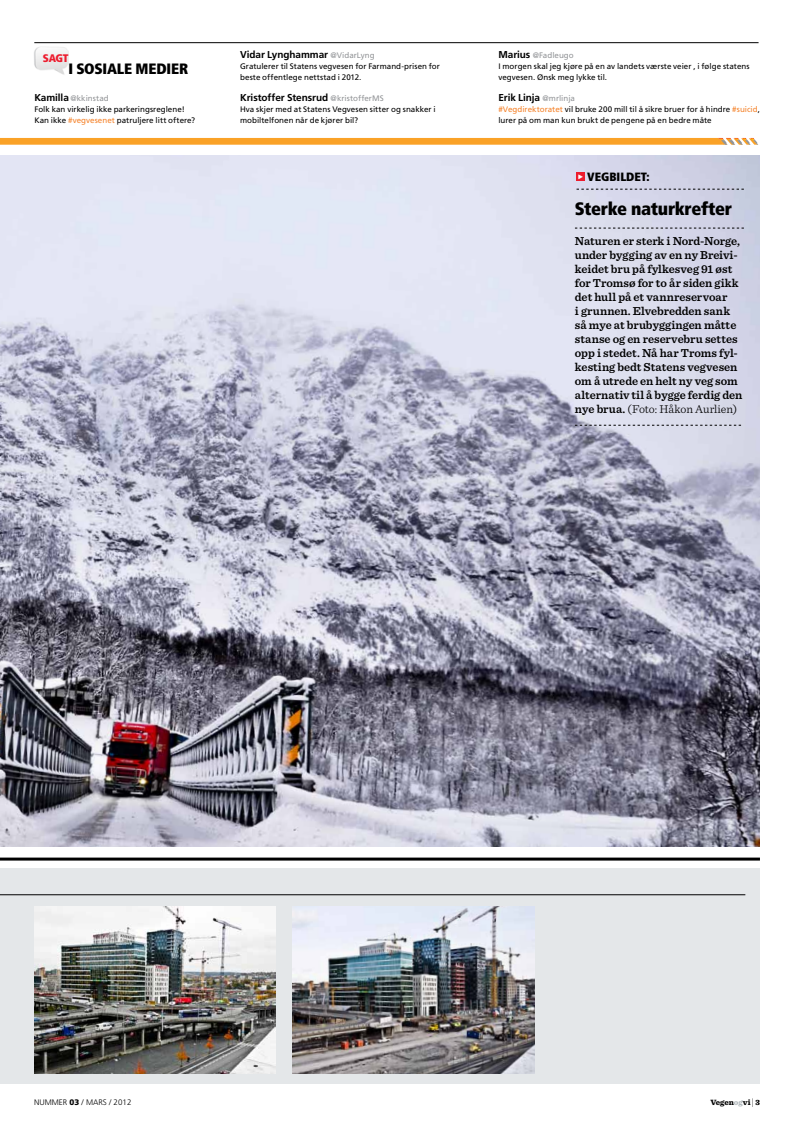
<style>
.page{position:relative;width:794px;height:1134px;background:#fff}
.page>*{position:absolute;margin:0;border:0;box-sizing:border-box;transform-origin:0 0}
.t1{font:900 condensed 18px "Frutiger LT Std";color:#000}
.t2{font:900 condensed 15px "Frutiger LT Std";letter-spacing:-.01em;color:#000}
.t3{font:600 12px/14px "Sentinel";color:#000}
.t4{font:900 condensed 12px "Frutiger LT Std";color:#000}
.t5{font:900 condensed 11px "Frutiger LT Std";color:#ed1c2e}
.t6{font:700 10px "Frutiger LT Std";letter-spacing:-.005em;color:#000}
.t7{font:8px/10.8px "Frutiger LT Std";color:#000}
.t8{font:300 8px "Frutiger LT Std";color:#000}
.t9{font:900 8px "Sentinel";color:#000}
.s1{font-weight:700;font-size:10px}
.s2{color:#939598}
.s3{color:#f5822a}
.s4{font-weight:400;font-size:8px;color:#939598}
.s5{font-weight:300}
.s6{font-weight:900}
.s7{color:#b0b7bb}
.s8{font-weight:300;font-size:9.6px}
</style>
<div class="page">
<div style="left:0;top:868px;width:760px;height:216px;background:#e4e7e9"></div>
<img style="left:0;top:155px;width:760px;height:692px">
<hr style="left:0;top:894px;width:745px;height:1px;background:#000">
<hr style="left:0;top:857px;width:760px;height:3px;background:#000">
<img style="left:34px;top:906px;width:242px;height:167px">
<hr style="left:34px;top:43px;width:724px;height:1px;background:#000">
<svg style="left:0;top:138px;width:758px;height:7px;background:#f9a735"></svg>
<svg style="left:576px;top:189px;width:168px;height:1px"></svg>
<svg style="left:575px;top:425px;width:166px;height:1px"></svg>
<svg style="left:575px;top:228px;width:169px;height:1px"></svg>
<div style="left:576px;top:172px;width:8px;height:9px;background:#ed1c2e"></div>
<img style="left:34px;top:47px;width:35px;height:28px">
<img style="left:292px;top:906px;width:242px;height:168px">
<h3 class="t5" style="left:43px;top:52px;width:27px">SAGT</h3>
<p class="t7" style="left:34px;top:93px;width:162px"><span class="s1">Kamilla</span> <span class="s2">@kkinstad<br></span>Folk kan virkelig ikke parkeringsreglene!<br>Kan ikke <span class="s3">#vegvesenet</span> patruljere litt oftere?</p>
<h2 class="t2" style="left:68px;top:59px;width:121px">I SOSIALE MEDIER</h2>
<p class="t6" style="left:240px;top:49px;width:136px">Vidar Lynghammar <span class="s4">@VidarLyng</span></p>
<p class="t7" style="left:240px;top:61px;width:201px">Gratulerer til Statens vegvesen for Farmand-prisen for beste offentlege nettstad i 2012.</p>
<p class="t6" style="left:240px;top:92px;width:145px">Kristoffer Stensrud <span class="s4">@kristofferMS</span></p>
<p class="t7" style="left:240px;top:104px;width:197px">Hva skjer med at Statens Vegvesen sitter og snakker i mobiltelfonen når de kjører bil?</p>
<p class="t7" style="left:498px;top:50px;width:253px"><span class="s1">Marius</span> <span class="s2">@Fadleugo<br></span>I morgen skal jeg kjøre på en av landets værste veier , i følge statens vegvesen. Ønsk meg lykke til.</p>
<p class="t6" style="left:498px;top:92px;width:78px">Erik Linja <span class="s4">@mrlinja</span></p>
<p class="t7" style="left:498px;top:104px;width:263px"><span class="s3">#Vegdirektoratet</span> vil bruke 200 mill til å sikre bruer for å hindre <span class="s3">#suicid</span>, lurer på om man kun brukt de pengene på en bedre måte</p>
<h3 class="t4" style="left:577px;top:169px;width:74px"><sup>▸</sup> VEGBILDET:</h3>
<h1 class="t1" style="left:575px;top:197px;width:159px">STERKE NATURKREFTER</h1>
<p class="t3" style="left:575px;top:233px;width:169px">Naturen er sterk i Nord-Norge, under bygging av en ny Breivi&shy;keidet bru på fylkesveg 91 øst for Tromsø for to år siden gikk det hull på et vannreservoar<br>i grunnen. Elvebredden sank så mye at brubyggingen måtte stanse og en reservebru settes opp i stedet. Nå har Troms fyl&shy;kesting bedt Statens vegvesen om å utrede en helt ny veg som alternativ til å bygge ferdig den nye brua. <span class="s5">(Foto: Håkon Aurlien)</span></p>
<p class="t8" style="left:34px;top:1098px;width:99px">NUMMER <span class="s6">03</span> / MARS / 2012</p>
<p class="t9" style="left:710px;top:1096px;width:51px">Vegen<span class="s7">og</span>vi <span class="s8">|</span> 3</p>
</div>
